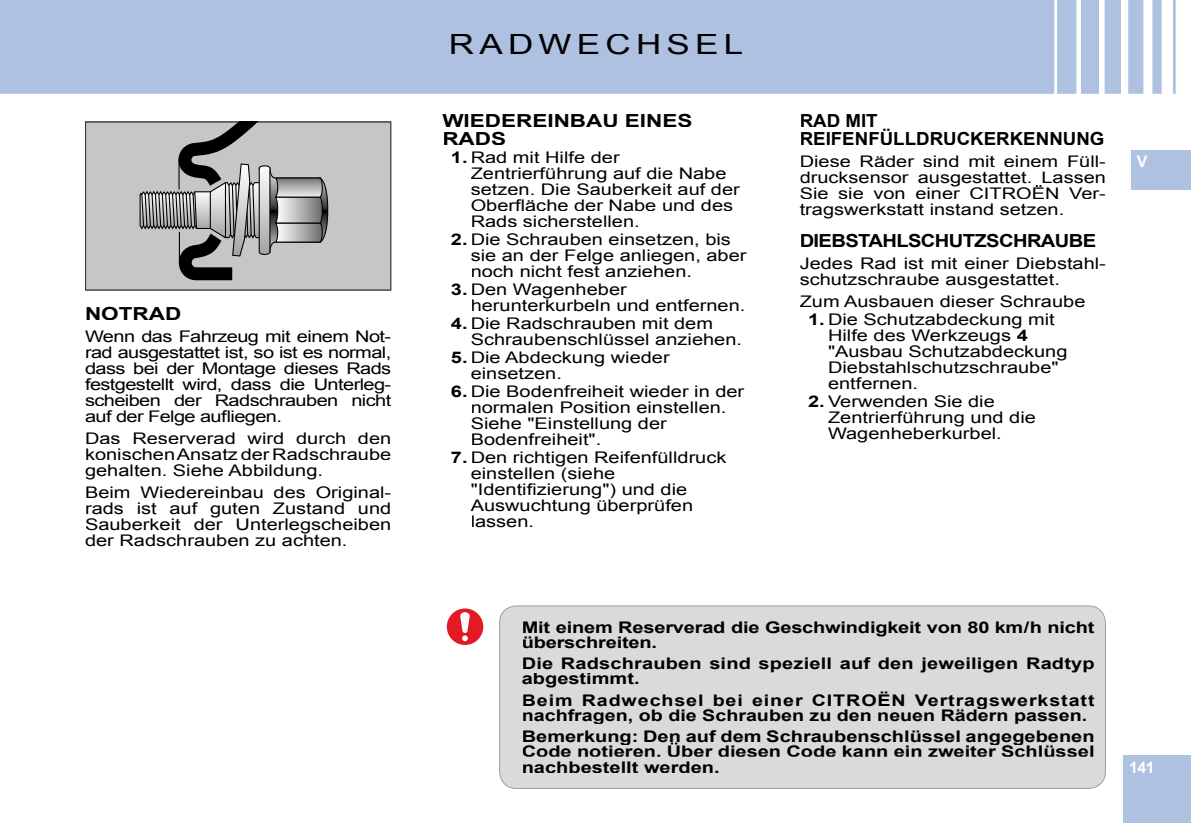
<style>
.page{position:relative;width:1191px;height:823px;background:#fff}
.page>*{position:absolute;margin:0;border:0;box-sizing:border-box;transform-origin:0 0}
.t1{font:28px "Arial";letter-spacing:.15em;color:#000;scale:1.25 1}
.t2{font:700 18px/18px "Arial";color:#000;scale:1.04 1}
.t3{font:700 18px/18px "Arial";color:#000;scale:1.25 1}
.t4{font:700 18px "Arial";letter-spacing:-.03em;color:#000;scale:1.12 1}
.t5{font:16px/16px "Arial";color:#000;scale:1.25 1}
.t6{font:700 16px/15px "Arial";color:#000;scale:1.25 1}
.t7{font:700 16px/15px "Arial";letter-spacing:.045em;color:#000;scale:1.23 1}
.t8{font:700 16px "Arial";color:#fff}
.s1{font-weight:700}
</style>
<div class="page">
<div style="left:1123px;top:754px;width:68px;height:68px;background:#aec1e0"></div>
<div style="left:0;top:0;width:1175px;height:94px;background:#aec1e0"></div>
<div style="left:1130px;top:150px;width:61px;height:39px;background:#aec1e0"></div>
<div style="left:86px;top:122px;width:305px;height:167px;background:#c5c6c8"></div>
<svg style="left:140px;top:122px;width:188px;height:158px;background:#a1a2a3"></svg>
<div style="left:499px;top:605px;width:607px;height:183px;background:#d9dadb"></div>
<svg style="left:447px;top:608px;width:36px;height:36px"></svg>
<div style="left:523px;top:621px;width:571px;height:15px;background:#d9dadb"></div>
<div style="left:523px;top:636px;width:132px;height:12px;background:#d9dadb"></div>
<div style="left:523px;top:657px;width:571px;height:15px;background:#d9dadb"></div>
<div style="left:522px;top:672px;width:116px;height:15px;background:#d9dadb"></div>
<div style="left:523px;top:690px;width:571px;height:33px;background:#d9dadb"></div>
<div style="left:523px;top:729px;width:571px;height:12px;background:#d9dadb"></div>
<div style="left:523px;top:744px;width:571px;height:12px;background:#d9dadb"></div>
<hr style="left:523px;top:741px;width:571px;height:3px;background:#000">
<div style="left:523px;top:760px;width:195px;height:12px;background:#d9dadb"></div>
<hr style="left:800px;top:185px;width:305px;height:1px;background:#000">
<div style="left:452px;top:34px;width:290px;height:21px;background:#aec1e0"></div>
<p class="t3" style="left:85px;top:305px;width:78px">NOTRAD</p>
<p class="t5" style="left:85px;top:328px;width:246px;text-align:justify">Wenn das Fahrzeug mit einem Not&shy;rad ausgestattet ist, so ist es normal, dass bei der Montage dieses Rads festgestellt wird, dass die Unterleg&shy;scheiben der Radschrauben nicht auf der Felge aufliegen.</p>
<p class="t5" style="left:85px;top:430px;width:246px;text-align:justify">Das Reserverad wird durch den konischen Ansatz der Radschraube gehalten. Siehe Abbildung.</p>
<p class="t5" style="left:85px;top:484px;width:246px;text-align:justify">Beim Wiedereinbau des Original&shy;rads ist auf guten Zustand und Sauberkeit der Unterlegscheiben der Radschrauben zu achten.</p>
<h1 class="t1" style="left:449px;top:26px;width:237px">RADWECHSEL</h1>
<p class="t3" style="left:442px;top:112px;width:202px">WIEDEREINBAU EINES<br>RADS</p>
<p class="t5" style="left:471px;top:149px;width:217px;text-indent:-20px"><span class="s1">1.</span> Rad mit Hilfe der<br>Zentrierführung auf die Nabe setzen. Die Sauberkeit auf der<br>Oberfläche der Nabe und des<br>Rads sicherstellen.</p>
<p class="t5" style="left:471px;top:231px;width:222px;text-indent:-20px"><span class="s1">2.</span> Die Schrauben einsetzen, bis sie an der Felge anliegen, aber noch nicht fest anziehen.</p>
<p class="t5" style="left:471px;top:281px;width:221px;text-indent:-20px"><span class="s1">3.</span> Den Wagenheber herunterkurbeln und entfernen.</p>
<p class="t5" style="left:471px;top:315px;width:218px;text-indent:-20px"><span class="s1">4.</span> Die Radschrauben mit dem<br>Schraubenschlüssel anziehen.</p>
<p class="t5" style="left:471px;top:349px;width:161px;text-indent:-20px"><span class="s1">5.</span> Die Abdeckung wieder einsetzen.</p>
<p class="t5" style="left:471px;top:383px;width:220px;text-indent:-20px"><span class="s1">6.</span> Die Bodenfreiheit wieder in der normalen Position einstellen.<br>Siehe "Einstellung der<br>Bodenfreiheit".</p>
<p class="t5" style="left:471px;top:449px;width:206px;text-indent:-20px"><span class="s1">7.</span> Den richtigen Reifenfülldruck einstellen (siehe "Identifizierung") und die<br>Auswuchtung überprüfen lassen.</p>
<p class="t2" style="left:799px;top:112px;width:294px">RAD MIT<br>REIFENFÜLLDRUCKERKENNUNG</p>
<p class="t5" style="left:799px;top:153px;width:246px;text-align:justify">Diese Räder sind mit einem Füll&shy;drucksensor ausgestattet. Lassen Sie sie von einer CITROËN Ver&shy;tragswerkstatt instand setzen.</p>
<p class="t4" style="left:799px;top:228px;width:266px">DIEBSTAHLSCHUTZSCHRAUBE</p>
<p class="t5" style="left:799px;top:255px;width:246px">Jedes Rad ist mit einer Diebstahl&shy;schutzschraube ausgestattet.</p>
<p class="t5" style="left:799px;top:293px;width:230px">Zum Ausbauen dieser Schraube</p>
<p class="t5" style="left:828px;top:311px;width:193px;text-indent:-20px"><span class="s1">1.</span> Die Schutz ab de ckung mit<br>Hilfe des Werkzeugs <span class="s1">4 </span>"Ausbau Schutz ab de ckung<br>Diebstahlschutzschraube" entfernen.</p>
<p class="t5" style="left:828px;top:393px;width:168px;text-indent:-20px"><span class="s1">2.</span> Verwenden Sie die<br>Zentrierführung und die<br>Wagenheberkurbel.</p>
<p class="t8" style="left:1137px;top:150px;width:12px">V</p>
<p class="t6" style="left:522px;top:620px;width:460px">Mit einem Reserverad die Geschwindigkeit von 80 km / h nicht überschreiten.</p>
<p class="t6" style="left:522px;top:656px;width:460px">Die Radschrauben sind speziell auf den jeweiligen Radtyp abgestimmt.</p>
<p class="t7" style="left:522px;top:692px;width:467px">Beim Radwechsel bei einer CITROËN Vertragswerkstatt nachfragen, ob die Schrauben zu den neuen Rädern passen.</p>
<p class="t6" style="left:522px;top:728px;width:460px;text-align:justify">Bemerkung: Den auf dem Schraubenschlüssel angegebenen Code notieren. Über diesen Code kann ein zweiter Schlüssel nachbestellt werden.</p>
<p class="t8" style="left:1129px;top:756px;width:27px">141</p>
</div>
